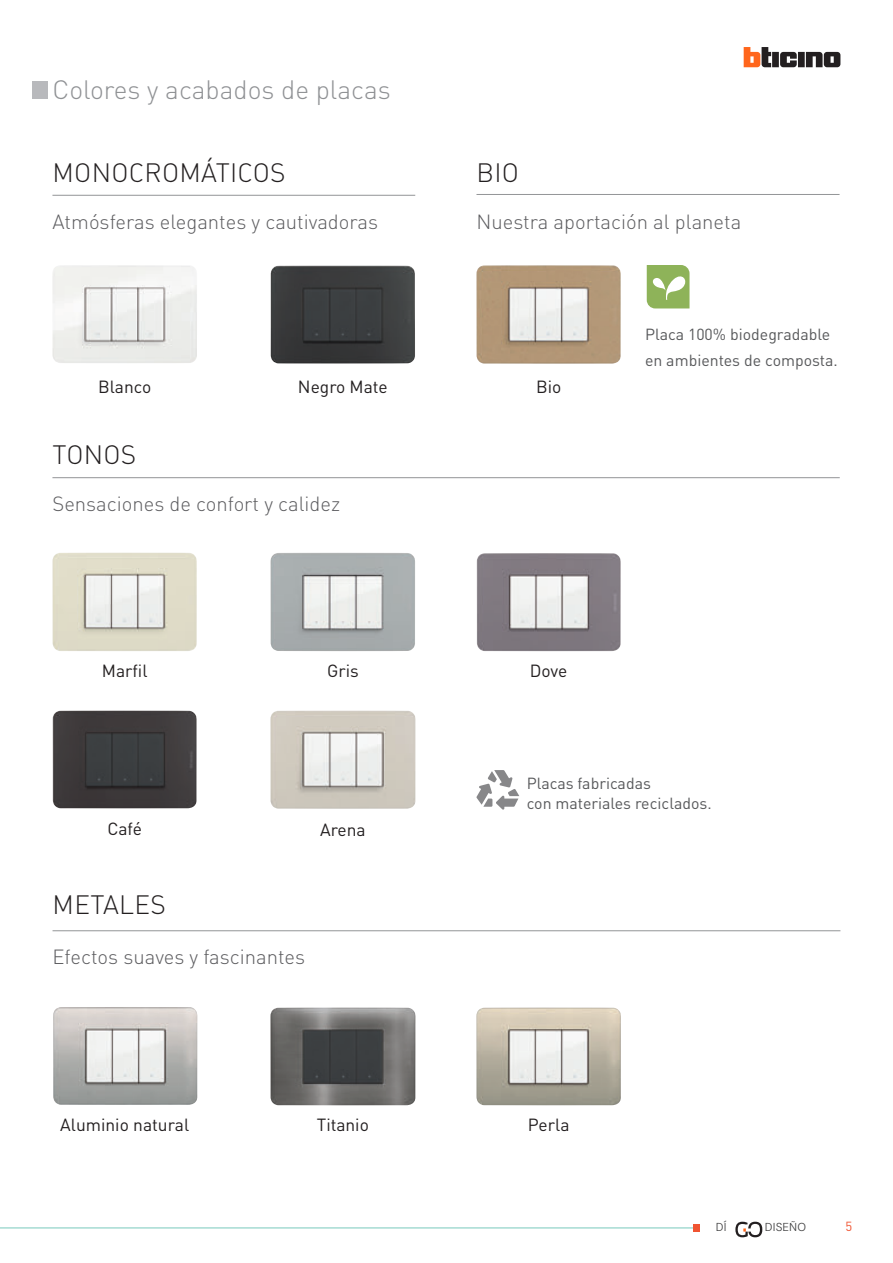
<style>
.page{position:relative;width:893px;height:1263px;background:#fff}
.page>*{position:absolute;margin:0;border:0;box-sizing:border-box;transform-origin:0 0}
.t1{font:300 26.25px "DIN Pro";letter-spacing:.01em;color:#231f20}
.t2{font:300 26.25px "DIN Pro";color:#8f9194}
.t3{font:300 20.25px "DIN Pro";color:#5c5c5f}
.CAT_descrizioni_con_filetti{font:17.4px "DIN Pro";color:#231f20}
.t4{font:15.9px/26.1px "DIN Pro";color:#57585a}
.t5{font:13.05px "DIN Pro";color:#f05432}
.t6{font:11.55px "DM Sans 9 pt";letter-spacing:.01em;color:#3e3e3f}
</style>
<div class="page">
<svg style="left:744px;top:47px;width:96px;height:20px"></svg>
<svg style="left:735px;top:1222px;width:27px;height:15px"></svg>
<svg style="left:647px;top:265px;width:42px;height:43px;background:#a1c075"></svg>
<svg style="left:476px;top:770px;width:43px;height:40px"></svg>
<hr style="left:0;top:436px;width:1px;height:193px;background:#b8b9bc">
<hr style="left:0;top:1227px;width:696px;height:1px;background:#79c9bc">
<div style="left:693px;top:1224px;width:6px;height:7px;background:#f05432"></div>
<img style="left:271px;top:265px;width:144px;height:98px">
<img style="left:52px;top:265px;width:145px;height:98px">
<img style="left:53px;top:711px;width:144px;height:97px">
<img style="left:52px;top:553px;width:145px;height:98px">
<img style="left:270px;top:711px;width:145px;height:98px">
<img style="left:270px;top:553px;width:145px;height:98px">
<img style="left:477px;top:553px;width:144px;height:98px">
<img style="left:476px;top:265px;width:145px;height:99px">
<img style="left:270px;top:1007px;width:145px;height:98px">
<img style="left:53px;top:1007px;width:144px;height:98px">
<img style="left:476px;top:1008px;width:145px;height:97px">
<hr style="left:52px;top:195px;width:363px;height:1px;background:#808285">
<hr style="left:476px;top:194px;width:363px;height:1px;background:#808285">
<hr style="left:52px;top:477px;width:788px;height:1px;background:#808285">
<hr style="left:53px;top:930px;width:787px;height:1px;background:#808285">
<div style="left:32px;top:81px;width:15px;height:17px;background:#b8b9bc"></div>
<p class="t2" style="left:52px;top:71px;width:340px">Colores y acabados de placas</p>
<p class="t1" style="left:53px;top:154px;width:234px">MONOCROMÁTICOS</p>
<p class="t1" style="left:477px;top:154px;width:44px">BIO</p>
<p class="t3" style="left:52px;top:208px;width:327px">Atmósferas elegantes y cautivadoras</p>
<p class="t3" style="left:476px;top:208px;width:266px">Nuestra aportación al planeta</p>
<p class="CAT_descrizioni_con_filetti" style="left:98px;top:375px;width:55px">Blanco</p>
<p class="CAT_descrizioni_con_filetti" style="left:298px;top:375px;width:91px">Negro Mate</p>
<p class="CAT_descrizioni_con_filetti" style="left:536px;top:375px;width:27px">Bio</p>
<p class="t1" style="left:53px;top:437px;width:85px">TONOS</p>
<p class="t3" style="left:52px;top:490px;width:289px">Sensaciones de confort y calidez</p>
<p class="CAT_descrizioni_con_filetti" style="left:102px;top:659px;width:47px">Marfil</p>
<p class="CAT_descrizioni_con_filetti" style="left:327px;top:659px;width:33px">Gris</p>
<p class="CAT_descrizioni_con_filetti" style="left:530px;top:659px;width:39px">Dove</p>
<p class="t4" style="left:645px;top:320px;width:194px">Placa 100% biodegradable en ambientes de composta.</p>
<p class="CAT_descrizioni_con_filetti" style="left:107px;top:817px;width:36px">Café</p>
<p class="CAT_descrizioni_con_filetti" style="left:320px;top:817px;width:47px">Arena</p>
<p class="t1" style="left:53px;top:887px;width:115px">METALES</p>
<p class="t3" style="left:53px;top:943px;width:254px">Efectos suaves y fascinantes</p>
<p class="t4" style="left:527px;top:769px;width:126px">Placas fabricadas</p>
<p class="t4" style="left:527px;top:789px;width:187px">con materiales reciclados.</p>
<p class="CAT_descrizioni_con_filetti" style="left:60px;top:1113px;width:130px">Aluminio natural</p>
<p class="CAT_descrizioni_con_filetti" style="left:317px;top:1113px;width:54px">Titanio</p>
<p class="CAT_descrizioni_con_filetti" style="left:528px;top:1113px;width:43px">Perla</p>
<p class="t6" style="left:716px;top:1220px;width:12px">DÍ</p>
<p class="t6" style="left:765px;top:1220px;width:43px">DISEÑO</p>
<p class="t5" style="left:845px;top:1217px;width:8px">5</p>
</div>
